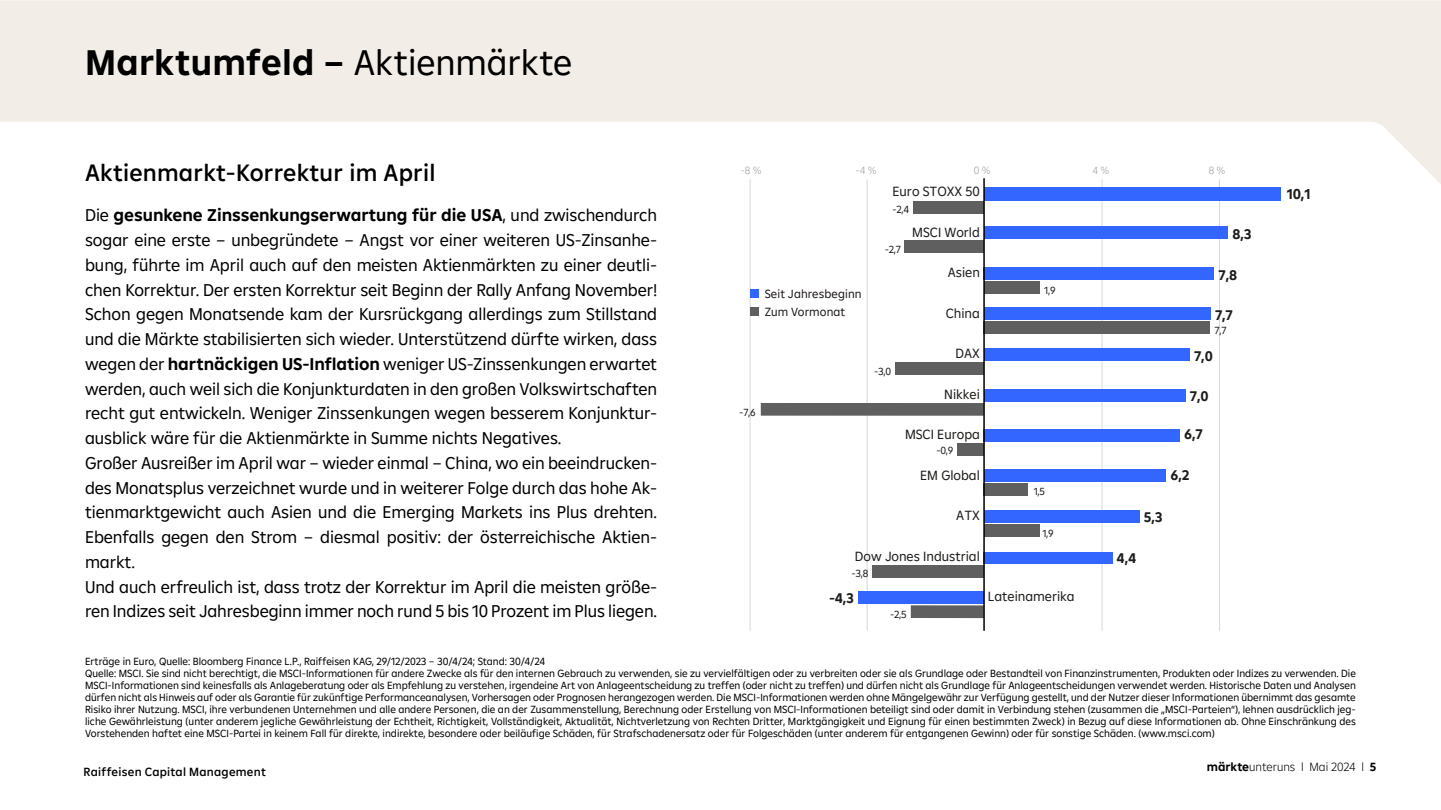
<style>
.page{position:relative;width:1441px;height:810px;background:#fff}
.page>*{position:absolute;margin:0;border:0;box-sizing:border-box;transform-origin:0 0}
.t1{font:700 36px "Amalia";letter-spacing:.005em;color:#000}
.t2{font:500 24px "Amalia";letter-spacing:.01em;color:#000}
.t3{font:17.25px/24.8px "Amalia";letter-spacing:-.005em;color:#000;text-align:justify}
.t4{font:700 14.55px "Amalia";color:#1d1d1b}
.t5{font:700 14.1px "Amalia";color:#1d1d1b}
.t6{font:13.5px "Amalia";color:#1d1d1b}
.t7{font:500 12px "Amalia";letter-spacing:.02em;color:#000}
.t8{font:12px/18px "Amalia";letter-spacing:.01em;color:#1d1719}
.t9{font:300 12px "Amalia";color:#000}
.t10{font:10.5px/12px "Amalia";color:#000;text-align:justify}
.t11{font:10.5px "Amalia";color:#1d1d1b}
.t12{font:300 10.5px "Amalia";color:#9d9d9c}
.s1{font-weight:400}
.s2{font-weight:700}
</style>
<div class="page">
<svg style="left:0;top:0;width:1441px;height:190px;fill:#f2ede6"></svg>
<hr style="left:1101px;top:179px;width:1px;height:452px;background:#d7d7d8">
<hr style="left:867px;top:179px;width:1px;height:452px;background:#d7d7d8">
<hr style="left:750px;top:179px;width:1px;height:452px;background:#d7d7d8">
<hr style="left:1219px;top:179px;width:1px;height:452px;background:#d7d7d8">
<div style="left:750px;top:289px;width:9px;height:9px;background:#36f"></div>
<div style="left:750px;top:307px;width:9px;height:9px;background:#5f5f5f"></div>
<div style="left:984px;top:227px;width:243px;height:12px;background:#36f"></div>
<div style="left:904px;top:240px;width:80px;height:13px;background:#5f5f5f"></div>
<div style="left:984px;top:511px;width:155px;height:12px;background:#36f"></div>
<div style="left:984px;top:524px;width:55px;height:13px;background:#5f5f5f"></div>
<div style="left:984px;top:267px;width:230px;height:13px;background:#36f"></div>
<div style="left:984px;top:281px;width:55px;height:13px;background:#5f5f5f"></div>
<div style="left:984px;top:348px;width:205px;height:13px;background:#36f"></div>
<div style="left:895px;top:362px;width:89px;height:13px;background:#5f5f5f"></div>
<div style="left:984px;top:308px;width:226px;height:12px;background:#36f"></div>
<div style="left:984px;top:322px;width:226px;height:12px;background:#5f5f5f"></div>
<div style="left:984px;top:389px;width:201px;height:13px;background:#36f"></div>
<div style="left:761px;top:403px;width:223px;height:13px;background:#5f5f5f"></div>
<div style="left:984px;top:429px;width:196px;height:13px;background:#36f"></div>
<div style="left:957px;top:443px;width:27px;height:13px;background:#5f5f5f"></div>
<div style="left:983px;top:552px;width:130px;height:12px;background:#36f"></div>
<div style="left:872px;top:565px;width:112px;height:13px;background:#5f5f5f"></div>
<div style="left:858px;top:591px;width:126px;height:13px;background:#36f"></div>
<div style="left:911px;top:605px;width:73px;height:13px;background:#5f5f5f"></div>
<div style="left:984px;top:470px;width:181px;height:12px;background:#36f"></div>
<div style="left:984px;top:484px;width:44px;height:12px;background:#5f5f5f"></div>
<div style="left:913px;top:201px;width:71px;height:13px;background:#5f5f5f"></div>
<div style="left:984px;top:188px;width:296px;height:13px;background:#36f"></div>
<hr style="left:983px;top:178px;width:2px;height:453px;background:#000">
<p class="t1" style="left:85px;top:39px;width:489px">Marktumfeld – <span class="s1">Aktienmärkte</span></p>
<p class="t2" style="left:85px;top:157px;width:352px">Aktienmarkt-Korrektur im April</p>
<p class="t3" style="left:85px;top:202px;width:573px">Die <span class="s2">gesunkene Zinssenkungserwartung für die USA</span>, und zwischendurch sogar eine erste – unbegründete – Angst vor einer weiteren US-Zinsanhe&shy;bung, führte im April auch auf den meisten Aktienmärkten zu einer deutli&shy;chen Korrektur. Der ersten Korrektur seit Beginn der Rally Anfang November!<br>Schon gegen Monatsende kam der Kursrückgang allerdings zum Stillstand und die Märkte stabilisierten sich wieder. Unterstützend dürfte wirken, dass wegen der <span class="s2">hartnäckigen US-Inflation</span> weniger US-Zinssenkungen erwartet werden, auch weil sich die Konjunkturdaten in den großen Volkswirtschaften recht gut entwickeln. Weniger Zinssenkungen wegen besserem Konjunktur&shy;ausblick wäre für die Aktienmärkte in Summe nichts Negatives.</p>
<p class="t3" style="left:85px;top:450px;width:573px">Großer Ausreißer im April war – wieder einmal – China, wo ein beeindrucken&shy;des Monatsplus verzeichnet wurde und in weiterer Folge durch das hohe Ak&shy;tienmarktgewicht auch Asien und die Emerging Markets ins Plus drehten.<br>Ebenfalls gegen den Strom – diesmal positiv: der österreichische Aktien&shy;markt.</p>
<p class="t3" style="left:85px;top:574px;width:573px">Und auch erfreulich ist, dass trotz der Korrektur im April die meisten größe&shy;ren Indizes seit Jahresbeginn immer noch rund 5 bis 10 Prozent im Plus liegen.</p>
<p class="t10" style="left:85px;top:655px;width:462px">Erträge in Euro, Quelle: Bloomberg Finance L.P., Raiffeisen KAG, 29/12/2023 – 30/4/24; Stand: 30/4/24</p>
<p class="t10" style="left:85px;top:667px;width:1272px">Quelle: MSCI. Sie sind nicht berechtigt, die MSCI-Informationen für andere Zwecke als für den internen Gebrauch zu verwenden, sie zu vervielfältigen oder zu verbreiten oder sie als Grundlage oder Bestandteil von Finanzinstrumenten, Produkten oder Indizes zu verwenden. Die MSCI-Informationen sind keinesfalls als Anlageberatung oder als Empfehlung zu verstehen, irgendeine Art von Anlageentscheidung zu treffen (oder nicht zu treffen) und dürfen nicht als Grundlage für Anlageentscheidungen verwendet werden. Historische Daten und Analysen dürfen nicht als Hinweis auf oder als Garantie für zukünftige Performanceanalysen, Vorhersagen oder Prognosen herangezogen werden. Die MSCI-Informationen werden ohne Mängelgewähr zur Verfügung gestellt, und der Nutzer dieser Informationen übernimmt das gesamte Risiko ihrer Nutzung. MSCI, ihre verbundenen Unternehmen und alle andere Personen, die an der Zusammenstellung, Berechnung oder Erstellung von MSCI-Informationen beteiligt sind oder damit in Verbindung stehen (zusammen die „MSCI-Parteien“), lehnen ausdrücklich jeg&shy;liche Gewährleistung (unter anderem jegliche Gewährleistung der Echtheit, Richtigkeit, Vollständigkeit, Aktualität, Nichtverletzung von Rechten Dritter, Marktgängigkeit und Eignung für einen bestimmten Zweck) in Bezug auf diese Informationen ab. Ohne Einschränkung des Vorstehenden haftet eine MSCI-Partei in keinem Fall für direkte, indirekte, besondere oder beiläufige Schäden, für Strafschadenersatz oder für Folgeschäden (unter anderem für entgangenen Gewinn) oder für sonstige Schäden. (www.msci.com)</p>
<p class="t12" style="left:740px;top:164px;width:22px">-8 %</p>
<p class="t12" style="left:855px;top:164px;width:22px">-4 %</p>
<p class="t12" style="left:974px;top:164px;width:18px">0 %</p>
<p class="t12" style="left:1092px;top:164px;width:18px">4 %</p>
<p class="t12" style="left:1208px;top:164px;width:18px">8 %</p>
<p class="t6" style="left:892px;top:183px;width:89px">Euro STOXX 50</p>
<p class="t6" style="left:912px;top:223px;width:69px">MSCI World</p>
<p class="t6" style="left:948px;top:264px;width:34px">Asien</p>
<p class="t6" style="left:946px;top:304px;width:36px">China</p>
<p class="t6" style="left:955px;top:345px;width:26px">DAX</p>
<p class="t6" style="left:944px;top:385px;width:37px">Nikkei</p>
<p class="t6" style="left:905px;top:426px;width:76px">MSCI Europa</p>
<p class="t6" style="left:920px;top:466px;width:61px">EM Global</p>
<p class="t6" style="left:956px;top:507px;width:25px">ATX</p>
<p class="t6" style="left:855px;top:547px;width:126px">Dow Jones Industrial</p>
<p class="t4" style="left:1286px;top:184px;width:25px">10,1</p>
<p class="t11" style="left:892px;top:203px;width:18px">-2,4</p>
<p class="t5" style="left:1232px;top:225px;width:21px">8,3</p>
<p class="t11" style="left:885px;top:242px;width:18px">-2,7</p>
<p class="t5" style="left:1218px;top:266px;width:20px">7,8</p>
<p class="t11" style="left:1044px;top:283px;width:13px">1,9</p>
<p class="t8" style="left:764px;top:284px;width:98px">Seit Jahresbeginn<br>Zum Vormonat</p>
<p class="t5" style="left:1215px;top:306px;width:19px">7,7</p>
<p class="t11" style="left:1214px;top:324px;width:13px">7,7</p>
<p class="t5" style="left:1194px;top:346px;width:20px">7,0</p>
<p class="t11" style="left:874px;top:364px;width:19px">-3,0</p>
<p class="t5" style="left:1190px;top:387px;width:20px">7,0</p>
<p class="t5" style="left:1184px;top:425px;width:20px">6,7</p>
<p class="t11" style="left:739px;top:406px;width:18px">-7,6</p>
<p class="t11" style="left:936px;top:444px;width:19px">-0,9</p>
<p class="t5" style="left:1170px;top:466px;width:20px">6,2</p>
<p class="t11" style="left:1033px;top:484px;width:13px">1,5</p>
<p class="t5" style="left:1144px;top:508px;width:20px">5,3</p>
<p class="t11" style="left:1042px;top:526px;width:13px">1,9</p>
<p class="t5" style="left:1116px;top:548px;width:21px">4,4</p>
<p class="t11" style="left:851px;top:567px;width:18px">-3,8</p>
<p class="t6" style="left:988px;top:588px;width:88px">Lateinamerika</p>
<p class="t5" style="left:829px;top:589px;width:26px">-4,3</p>
<p class="t11" style="left:890px;top:607px;width:18px">-2,5</p>
<p class="t7" style="left:84px;top:764px;width:184px">Raiffeisen Capital Management</p>
<p class="t9" style="left:1206px;top:759px;width:171px"><span class="s2">märkte</span>unteruns l Mai 2024 l <span class="s2">5</span></p>
</div>
